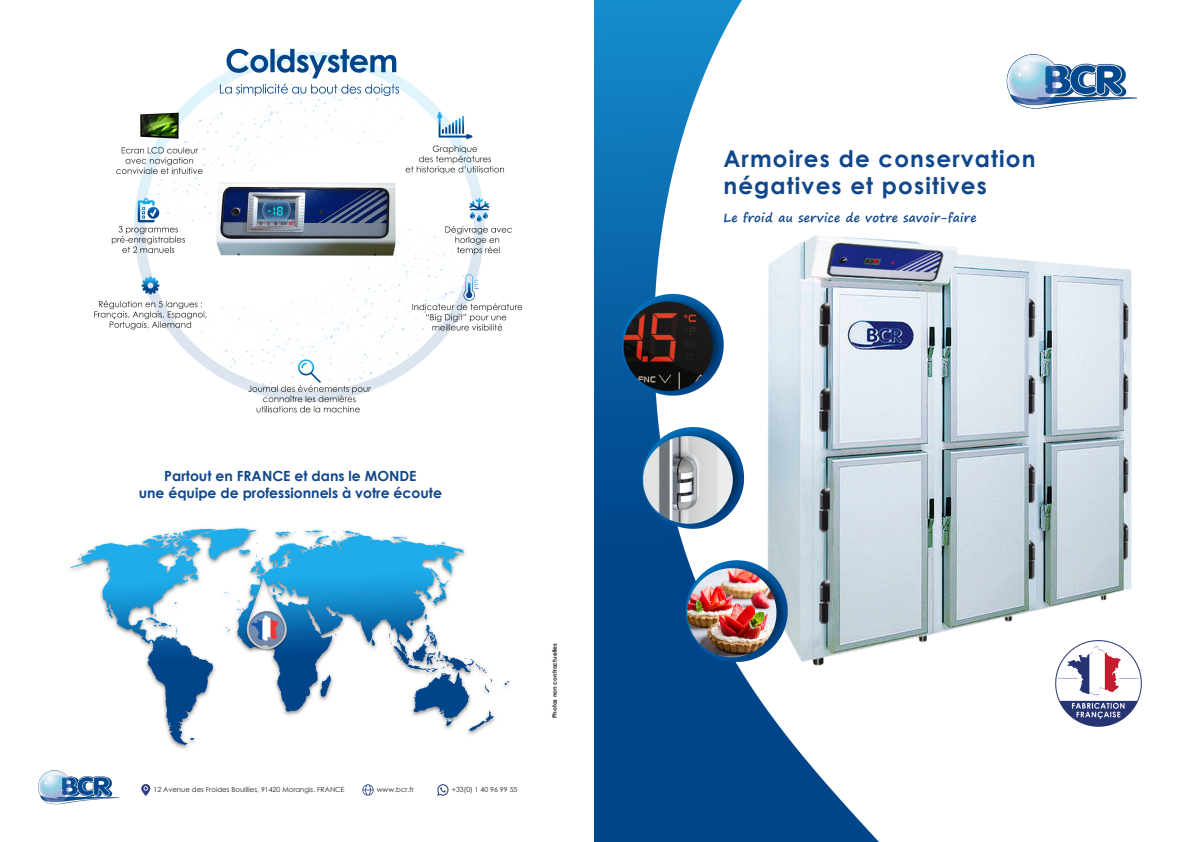
<style>
.page{position:relative;width:1191px;height:842px;background:#fff}
.page>*{position:absolute;margin:0;border:0;box-sizing:border-box;transform-origin:0 0}
.t1{font:700 23px "Century Gothic";letter-spacing:.05em;color:#11478a}
.t2{font:700 14px "Century Gothic";color:#11478a}
.t3{font:700 12px "Segoe Print";letter-spacing:.025em;color:#11478a}
.t4{font:7px "Century Gothic";color:#231f20}
.t5{font:700 6px "Century Gothic";color:#231f20}
</style>
<div class="page">
<img style="left:594px;top:0;width:538px;height:842px">
<img style="left:998px;top:48px;width:139px;height:73px">
<img style="left:38px;top:770px;width:81px;height:35px">
<img style="left:94px;top:48px;width:429px;height:365px">
<svg style="left:141px;top:784px;width:9px;height:12px"></svg>
<svg style="left:362px;top:784px;width:12px;height:12px"></svg>
<svg style="left:437px;top:784px;width:11px;height:12px"></svg>
<img style="left:1045px;top:640px;width:97px;height:92px">
<img style="left:70px;top:528px;width:440px;height:221px">
<p class="t2" style="left:164px;top:465px;width:254px">Partout en FRANCE et dans le MONDE</p>
<p class="t2" style="left:139px;top:482px;width:305px">une équipe de professionnels à votre écoute</p>
<p class="t4" style="left:154px;top:785px;width:193px">12 Avenue des Froides Bouillies, 91420 Morangis. FRANCE</p>
<p class="t4" style="left:377px;top:785px;width:39px">www.bcr.fr</p>
<p class="t4" style="left:452px;top:785px;width:67px">+33(0) 1 40 96 99 55</p>
<p class="t5" style="left:550px;top:718px;width:76px;rotate:-90deg">Photos non contractuelles</p>
<p class="t1" style="left:723px;top:141px;width:314px">Armoires de conservation</p>
<p class="t1" style="left:723px;top:169px;width:265px">négatives et positives</p>
<p class="t3" style="left:723px;top:206px;width:255px">Le froid au service de votre savoir-faire</p>
</div>
